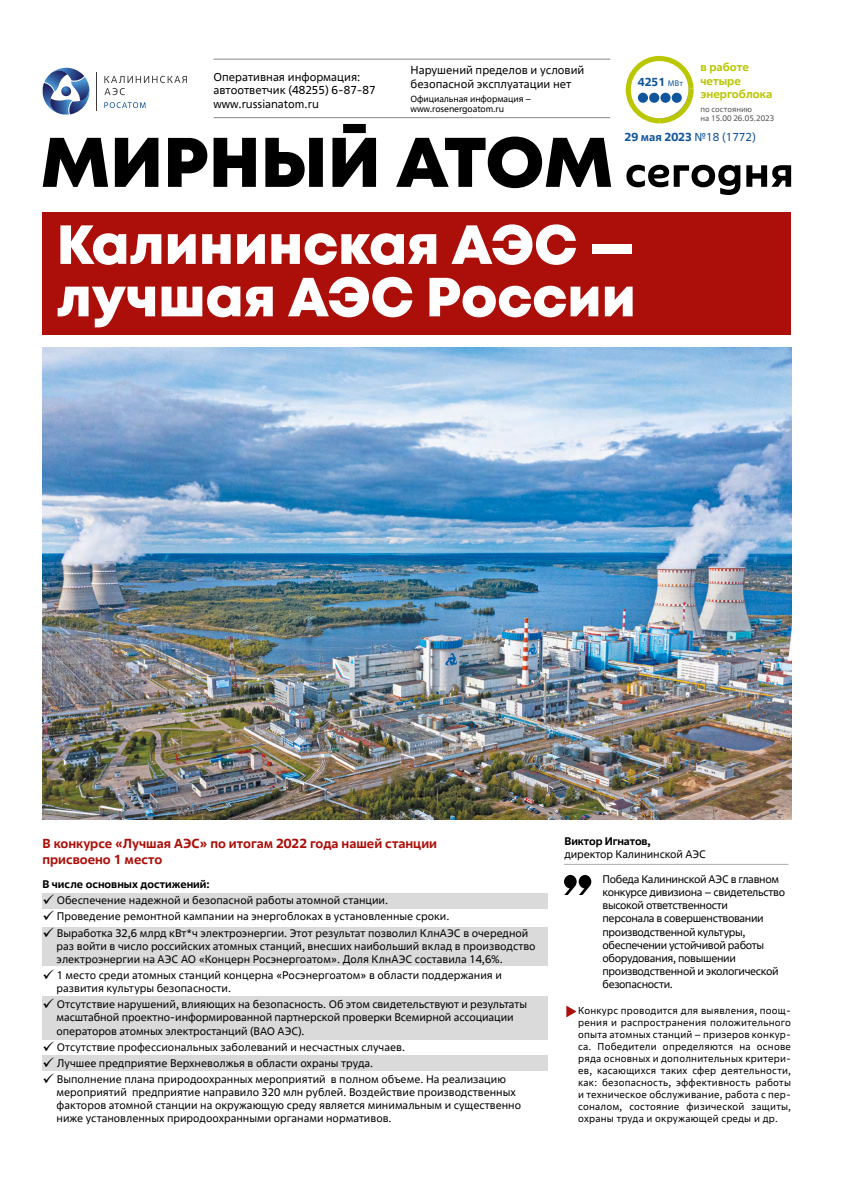
<style>
.page{position:relative;width:842px;height:1191px;background:#fff}
.page>*{position:absolute;margin:0;border:0;box-sizing:border-box;transform-origin:0 0}
.t1{font:800 55px/52.4px "Mont";color:#fff}
.t2{font:700 13px/15.6px "Rosatom";color:#ac0f09}
.t3{font:11.5px/13.8px "Rosatom";color:#000}
.t4{font:700 11.5px "Rosatom";color:#11559b}
.t5{font:700 11.5px/13.8px "Rosatom";color:#bac700}
.t6{font:11px/13.2px "Rosatom";color:#000}
.t7{font:11px/13px "Rosatom";letter-spacing:-.03em;color:#000}
.t8{font:700 11px "Rosatom";color:#000}
.t9{font:10px/12px "Rosatom";letter-spacing:.02em;color:#000;text-align:justify}
.t10{font:9px/10.8px "Rosatom";letter-spacing:-.01em;color:#000}
.t11{font:8px/9.6px "Rosatom";color:#575756}
.s1{font-weight:400;font-size:8px}
.s2{font-weight:400}
</style>
<div class="page">
<div style="left:42px;top:892px;width:506px;height:16px;background:#dadada"></div>
<div style="left:42px;top:927px;width:506px;height:39px;background:#dadada"></div>
<div style="left:42px;top:996px;width:506px;height:43px;background:#dadada"></div>
<div style="left:42px;top:1054px;width:506px;height:16px;background:#dadada"></div>
<div style="left:43px;top:213px;width:748px;height:122px;background:#ac0f09"></div>
<svg style="left:564px;top:875px;width:27px;height:20px"></svg>
<hr style="left:564px;top:864px;width:224px;height:1px;background:#acadad">
<svg style="left:626px;top:165px;width:114px;height:30px"></svg>
<svg style="left:746px;top:165px;width:45px;height:22px"></svg>
<svg style="left:43px;top:138px;width:65px;height:49px"></svg>
<svg style="left:115px;top:138px;width:43px;height:49px"></svg>
<svg style="left:168px;top:138px;width:39px;height:49px"></svg>
<svg style="left:214px;top:138px;width:42px;height:49px"></svg>
<svg style="left:265px;top:138px;width:58px;height:49px"></svg>
<svg style="left:332px;top:124px;width:44px;height:63px"></svg>
<svg style="left:396px;top:137px;width:215px;height:51px"></svg>
<hr style="left:214px;top:59px;width:396px;height:1px;background:#878787">
<hr style="left:214px;top:117px;width:396px;height:1px;background:#878787">
<hr style="left:97px;top:72px;width:1px;height:38px;background:#3c3c3b">
<svg style="left:104px;top:76px;width:83px;height:19px"></svg>
<svg style="left:104px;top:102px;width:42px;height:6px"></svg>
<svg style="left:43px;top:68px;width:47px;height:46px"></svg>
<svg style="left:626px;top:56px;width:68px;height:67px"></svg>
<img style="left:43px;top:348px;width:748px;height:471px">
<svg style="left:566px;top:1005px;width:10px;height:12px"></svg>
<p class="t3" style="left:213px;top:70px;width:164px">Оперативная информация: автоответчик (48255) 6-87-87 www.russianatom.ru</p>
<p class="t3" style="left:410px;top:63px;width:175px">Нарушений пределов и условий безопасной эксплуатации нет</p>
<p class="t10" style="left:410px;top:93px;width:122px">Официальная информация – www.rosenergoatom.ru</p>
<p class="t4" style="left:638px;top:74px;width:47px">4251 <span class="s1">МВт</span></p>
<p class="t5" style="left:700px;top:60px;width:73px">в работе четыре энергоблока</p>
<p class="t11" style="left:700px;top:104px;width:75px">по состоянию<br>на 15.00 26.05.2023</p>
<p class="t4" style="left:625px;top:129px;width:133px">29 мая 2023 <span class="s2">№18 (1772)</span></p>
<h1 class="t1" style="left:57px;top:219px;width:581px">Калининская АЭС — лучшая АЭС России</h1>
<p class="t2" style="left:42px;top:835px;width:396px">В конкурсе «Лучшая АЭС» по итогам 2022 года нашей станции присвоено 1 место</p>
<p class="t8" style="left:42px;top:877px;width:169px">В числе основных достижений:</p>
<p class="t6" style="left:42px;top:894px;width:347px">✓ Обеспечение надежной и безопасной работы атомной станции.</p>
<p class="t6" style="left:42px;top:910px;width:408px">✓ Проведение ремонтной кампании на энергоблоках в установленные сроки.</p>
<p class="t6" style="left:57px;top:926px;width:480px;text-indent:-14px">✓ Выработка 32,6 млрд кВт*ч электроэнергии. Этот результат позволил КлнАЭС в очередной раз войти в число российских атомных станций, внесших наибольший вклад в производство электроэнергии на АЭС АО «Концерн Росэнергоатом». Доля КлнАЭС составила 14,6%.</p>
<p class="t6" style="left:57px;top:968px;width:447px;text-indent:-14px">✓ 1 место среди атомных станций концерна «Росэнергоатом» в области поддержания и развития культуры безопасности.</p>
<p class="t6" style="left:57px;top:997px;width:472px;text-indent:-14px">✓ Отсутствие нарушений, влияющих на безопасность. Об этом свидетельствуют и результаты масштабной проектно-информированной партнерской проверки Всемирной ассоциации операторов атомных электростанций (ВАО АЭС).</p>
<p class="t6" style="left:42px;top:1040px;width:364px">✓ Отсутствие профессиональных заболеваний и несчастных случаев.</p>
<p class="t6" style="left:42px;top:1056px;width:332px">✓ Лучшее предприятие Верхневолжья в области охраны труда.</p>
<p class="t6" style="left:57px;top:1072px;width:466px;text-indent:-14px">✓ Выполнение плана природоохранных мероприятий в полном объеме. На реализацию мероприятий предприятие направило 320 млн рублей. Воздействие производственных факторов атомной станции на окружающую среду является минимальным и существенно ниже установленных природоохранными органами нормативов.</p>
<p class="t8" style="left:564px;top:834px;width:88px">Виктор Игнатов,</p>
<p class="t6" style="left:564px;top:847px;width:143px">директор Калининской АЭС</p>
<p class="t7" style="left:602px;top:873px;width:184px">Победа Калининской АЭС в главном конкурсе дивизиона – свидетельство высокой ответственности<br>персонала в совершенствовании производственной культуры, обеспечении устойчивой работы оборудования, повышении производственной и экологической безопасности.</p>
<p class="t9" style="left:578px;top:1004px;width:214px">Конкурс проводится для выявления, поощ&shy;рения и распространения положительного опыта атомных станций – призеров конкур&shy;са. Победители определяются на основе ряда основных и дополнительных критери&shy;ев, касающихся таких сфер деятельности, как: безопасность, эффективность работы и техническое обслуживание, работа с пер&shy;соналом, состояние физической защиты, охраны труда и окружающей среды и др.</p>
</div>
